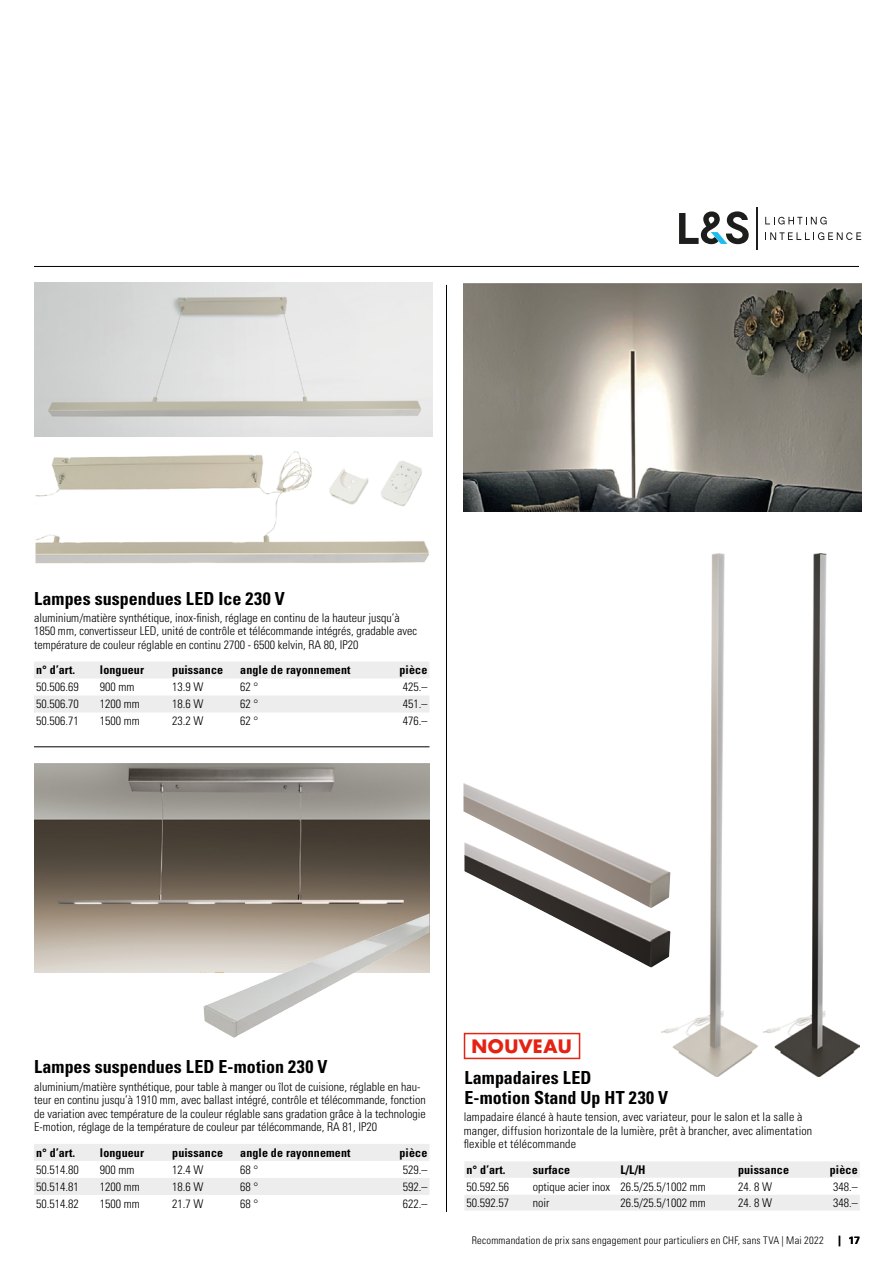
<style>
.page{position:relative;width:893px;height:1263px;background:#fff}
.page>*{position:absolute;margin:0;border:0;box-sizing:border-box;transform-origin:0 0}
._01_Produkte_Titel{font:700 condensed 18px/19.5px "Univers LT Std";letter-spacing:.005em;color:#000}
.t1{font:700 18px "Futura Std";letter-spacing:.025em;color:#e42313}
._01_Produkte_Infotex{font:300 condensed 12px/13.5px "Univers LT Std";color:#000}
._02_Content{font:300 condensed 12px "Univers LT Std";color:#000}
._02_Tabellentitel{font:700 condensed 12px "Univers LT Std";letter-spacing:.01em;color:#000}
._02_Preis_-_Bold{font:300 condensed 12px "Univers LT Std";color:#000}
.t2{font:300 condensed 10.5px "Univers LT Std";letter-spacing:.02em;color:#000}
.s1{font-family:"Futura Std";font-weight:800;font-stretch:normal}
.s2{font-weight:700;font-stretch:normal}
</style>
<div class="page">
<hr style="left:463px;top:507px;width:396px;height:1px;background:#000">
<hr style="left:34px;top:746px;width:395px;height:1px;background:#000">
<hr style="left:34px;top:266px;width:825px;height:1px;background:#000">
<hr style="left:446px;top:285px;width:1px;height:927px;background:#000">
<div style="left:34px;top:662px;width:395px;height:16px;background:#ededed"></div>
<div style="left:34px;top:696px;width:395px;height:16px;background:#ededed"></div>
<div style="left:34px;top:1144px;width:395px;height:17px;background:#ededed"></div>
<div style="left:34px;top:1178px;width:395px;height:17px;background:#ededed"></div>
<img style="left:37px;top:451px;width:391px;height:113px">
<img style="left:34px;top:763px;width:395px;height:209px">
<img style="left:464px;top:283px;width:397px;height:229px">
<div style="left:464px;top:1161px;width:396px;height:17px;background:#ededed"></div>
<div style="left:464px;top:1195px;width:396px;height:15px;background:#ededed"></div>
<img style="left:662px;top:554px;width:197px;height:522px">
<img style="left:537px;top:908px;width:133px;height:59px">
<img style="left:463px;top:782px;width:207px;height:126px">
<div style="left:464px;top:1033px;width:116px;height:26px;border:2px solid #e42313"></div>
<img style="left:204px;top:913px;width:225px;height:125px">
<img style="left:35px;top:283px;width:397px;height:154px">
<hr style="left:756px;top:207px;width:1px;height:43px;background:#1d1e1c">
<svg style="left:765px;top:217px;width:62px;height:7px"></svg>
<svg style="left:765px;top:232px;width:96px;height:8px"></svg>
<svg style="left:679px;top:211px;width:70px;height:33px"></svg>
<p class="_01_Produkte_Titel" style="left:34px;top:588px;width:252px">Lampes suspendues LED Ice 230 V</p>
<p class="_01_Produkte_Infotex" style="left:34px;top:611px;width:385px">aluminium/matière synthétique, inox-finish, réglage en continu de la hauteur jusqu’à<br>1850 mm, convertisseur LED, unité de contrôle et télécommande intégrés, gradable avec température de couleur réglable en continu 2700 - 6500 kelvin, RA 80, IP20</p>
<p class="_02_Tabellentitel" style="left:36px;top:663px;width:41px">n° d’art.</p>
<p class="_02_Tabellentitel" style="left:100px;top:663px;width:46px">longueur</p>
<p class="_02_Tabellentitel" style="left:172px;top:663px;width:52px">puissance</p>
<p class="_02_Tabellentitel" style="left:240px;top:663px;width:112px">angle de rayonnement</p>
<p class="_02_Tabellentitel" style="left:400px;top:663px;width:29px">pièce</p>
<p class="_02_Content" style="left:36px;top:680px;width:44px">50.506.69</p>
<p class="_01_Produkte_Infotex" style="left:100px;top:680px;width:36px">900 mm</p>
<p class="_02_Content" style="left:172px;top:680px;width:33px">13.9 W</p>
<p class="_02_Content" style="left:240px;top:680px;width:20px">62 °</p>
<p class="_02_Preis_-_Bold" style="left:403px;top:680px;width:26px">425.–</p>
<p class="_02_Content" style="left:36px;top:697px;width:44px">50.506.70</p>
<p class="_01_Produkte_Infotex" style="left:100px;top:697px;width:41px">1200 mm</p>
<p class="_02_Content" style="left:172px;top:697px;width:33px">18.6 W</p>
<p class="_02_Content" style="left:240px;top:697px;width:20px">62 °</p>
<p class="_02_Preis_-_Bold" style="left:403px;top:697px;width:26px">451.–</p>
<p class="_02_Content" style="left:36px;top:714px;width:44px">50.506.71</p>
<p class="_01_Produkte_Infotex" style="left:100px;top:714px;width:41px">1500 mm</p>
<p class="_02_Content" style="left:172px;top:714px;width:33px">23.2 W</p>
<p class="_02_Content" style="left:240px;top:714px;width:20px">62 °</p>
<p class="_02_Preis_-_Bold" style="left:403px;top:714px;width:26px">476.–</p>
<p class="_01_Produkte_Titel" style="left:34px;top:1057px;width:295px">Lampes suspendues LED E-motion 230 V</p>
<p class="_01_Produkte_Infotex" style="left:34px;top:1079px;width:393px">aluminium/matière synthétique, pour table à manger ou îlot de cuisione, réglable en hau&shy;teur en continu jusqu’à 1910 mm, avec ballast intégré, contrôle et télécommande, fonction de variation avec température de la couleur réglable sans gradation grâce à la technologie E-motion, réglage de la température de couleur par télécommande, RA 81, IP20</p>
<p class="_02_Tabellentitel" style="left:36px;top:1145px;width:41px">n° d’art.</p>
<p class="_02_Tabellentitel" style="left:100px;top:1145px;width:46px">longueur</p>
<p class="_02_Tabellentitel" style="left:172px;top:1145px;width:52px">puissance</p>
<p class="_02_Tabellentitel" style="left:240px;top:1145px;width:112px">angle de rayonnement</p>
<p class="_02_Tabellentitel" style="left:400px;top:1145px;width:29px">pièce</p>
<p class="_02_Content" style="left:36px;top:1162px;width:44px">50.514.80</p>
<p class="_01_Produkte_Infotex" style="left:100px;top:1163px;width:36px">900 mm</p>
<p class="_02_Content" style="left:172px;top:1162px;width:33px">12.4 W</p>
<p class="_02_Content" style="left:240px;top:1162px;width:20px">68 °</p>
<p class="_02_Preis_-_Bold" style="left:403px;top:1162px;width:26px">529.–</p>
<p class="_02_Content" style="left:36px;top:1179px;width:44px">50.514.81</p>
<p class="_01_Produkte_Infotex" style="left:100px;top:1180px;width:41px">1200 mm</p>
<p class="_02_Content" style="left:172px;top:1179px;width:33px">18.6 W</p>
<p class="_02_Content" style="left:240px;top:1179px;width:20px">68 °</p>
<p class="_02_Preis_-_Bold" style="left:403px;top:1179px;width:26px">592.–</p>
<p class="_02_Content" style="left:36px;top:1196px;width:44px">50.514.82</p>
<p class="_01_Produkte_Infotex" style="left:100px;top:1197px;width:41px">1500 mm</p>
<p class="_02_Content" style="left:172px;top:1196px;width:33px">21.7 W</p>
<p class="_02_Content" style="left:240px;top:1196px;width:20px">68 °</p>
<p class="_02_Preis_-_Bold" style="left:403px;top:1196px;width:26px">622.–</p>
<p class="t1" style="left:472px;top:1034px;width:102px">NOUVEAU</p>
<p class="_01_Produkte_Titel" style="left:464px;top:1068px;width:205px">Lampadaires LED<br>E-motion Stand Up HT 230 V</p>
<p class="_01_Produkte_Infotex" style="left:464px;top:1110px;width:350px">lampadaire élancé à haute tension, avec variateur, pour le salon et la salle à manger, diffusion horizontale de la lumière, prêt à brancher, avec alimentation flexible et télécommande</p>
<p class="_02_Tabellentitel" style="left:466px;top:1162px;width:41px">n° d’art.</p>
<p class="_02_Tabellentitel" style="left:533px;top:1162px;width:39px">surface</p>
<p class="_02_Tabellentitel" style="left:620px;top:1162px;width:27px">L/L/H</p>
<p class="_02_Tabellentitel" style="left:738px;top:1162px;width:52px">puissance</p>
<p class="_02_Tabellentitel" style="left:830px;top:1162px;width:29px">pièce</p>
<p class="_02_Content" style="left:466px;top:1179px;width:44px">50.592.56</p>
<p class="_02_Content" style="left:533px;top:1179px;width:79px">optique acier inox</p>
<p class="_02_Content" style="left:620px;top:1179px;width:87px">26.5/25.5/1002 mm</p>
<p class="_02_Content" style="left:738px;top:1179px;width:35px">24. 8 W</p>
<p class="_02_Preis_-_Bold" style="left:833px;top:1179px;width:26px">348.–</p>
<p class="_02_Content" style="left:466px;top:1195px;width:44px">50.592.57</p>
<p class="_02_Content" style="left:533px;top:1195px;width:18px">noir</p>
<p class="_02_Content" style="left:620px;top:1195px;width:87px">26.5/25.5/1002 mm</p>
<p class="_02_Content" style="left:738px;top:1195px;width:35px">24. 8 W</p>
<p class="_02_Preis_-_Bold" style="left:833px;top:1195px;width:26px">348.–</p>
<p class="t2" style="left:472px;top:1234px;width:390px">Recommandation de prix sans engagement pour particuliers en CHF, sans TVA | Mai 2022 <span class="s1">|</span> <span class="s2">17</span></p>
</div>
